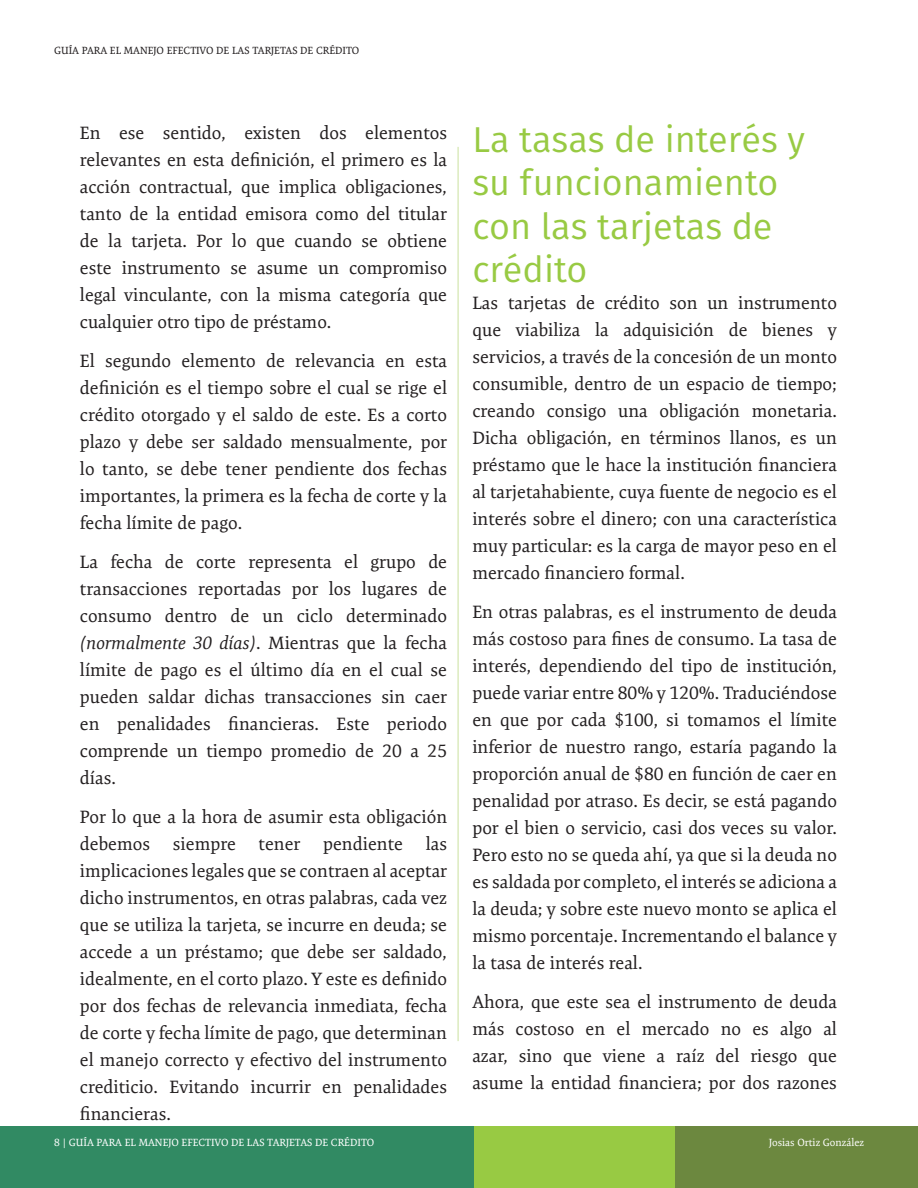
<style>
.page{position:relative;width:918px;height:1188px;background:#fff}
.page>*{position:absolute;margin:0;border:0;box-sizing:border-box;transform-origin:0 0}
.t1{font:36px/43.2px "Fira Sans";color:#98ca43}
.t2{font:18px/27px "Expo Serif Pro";color:#231f20;text-align:justify}
.t3{font:10.5px "Expo Serif Pro";color:#fff}
.t4{font:10.5px "Expo Serif Pro";color:#231f20}
.s1{font-style:italic}
</style>
<div class="page">
<div style="left:431px;top:1127px;width:487px;height:61px;background:#6c883f"></div>
<div style="left:130px;top:1127px;width:545px;height:61px;background:#98ca43"></div>
<div style="left:0;top:1127px;width:473px;height:61px;background:#318a63"></div>
<hr style="left:458px;top:147px;width:1px;height:894px;background:#cae19f">
<p class="t4" style="left:54px;top:44px;width:307px">GUÍA PARA EL MANEJO EFECTIVO DE LAS TARJETAS DE CRÉDITO</p>
<p class="t2" style="left:80px;top:120px;width:369px">En ese sentido, existen dos elementos relevantes en esta definición, el primero es la acción contractual, que implica obligaciones, tanto de la entidad emisora como del titular de la tarjeta. Por lo que cuando se obtiene este instrumento se asume un compromiso legal vinculante, con la misma categoría que cualquier otro tipo de préstamo.</p>
<p class="t2" style="left:80px;top:348px;width:369px">El segundo elemento de relevancia en esta definición es el tiempo sobre el cual se rige el crédito otorgado y el saldo de este. Es a corto plazo y debe ser saldado mensualmente, por lo tanto, se debe tener pendiente dos fechas importantes, la primera es la fecha de corte y la fecha límite de pago.</p>
<p class="t2" style="left:80px;top:549px;width:369px">La fecha de corte representa el grupo de transacciones reportadas por los lugares de consumo dentro de un ciclo determinado <span class="s1">(normalmente 30 días)</span>. Mientras que la fecha límite de pago es el último día en el cual se pueden saldar dichas transacciones sin caer en penalidades financieras. Este periodo comprende un tiempo promedio de 20 a 25 días.</p>
<p class="t2" style="left:80px;top:804px;width:369px">Por lo que a la hora de asumir esta obligación debemos</p>
<p class="t2" style="left:80px;top:831px;width:369px;text-indent:346px">las implicaciones legales que se contraen al aceptar dicho instrumentos, en otras palabras, cada vez que se utiliza la tarjeta, se incurre en deuda; se accede a un préstamo; que debe ser saldado, idealmente, en el corto plazo. Y este es definido por dos fechas de relevancia inmediata, fecha de corte y fecha límite de pago, que determinan el manejo correcto y efectivo del instrumento crediticio. Evitando incurrir en penalidades financieras.</p>
<p class="t2" style="left:173px;top:831px;width:64px">siempre</p>
<p class="t2" style="left:259px;top:831px;width:43px">tener</p>
<p class="t2" style="left:323px;top:831px;width:81px">pendiente</p>
<h1 class="t1" style="left:472px;top:118px;width:334px">La tasas de interés y su funcionamiento con las tarjetas de crédito</h1>
<p class="t2" style="left:472px;top:289px;width:366px">Las tarjetas de crédito son un instrumento que viabiliza la adquisición de bienes y servicios, a través de la concesión de un monto consumible, dentro de un espacio de tiempo; creando consigo una obligación monetaria.<br>Dicha obligación, en términos llanos, es un préstamo que le hace la institución financiera al tarjetahabiente, cuya fuente de negocio es el interés sobre el dinero; con una característica muy particular: es la carga de mayor peso en el mercado financiero formal.</p>
<p class="t2" style="left:472px;top:598px;width:366px">En otras palabras, es el instrumento de deuda más costoso para fines de consumo. La tasa de interés, dependiendo del tipo de institución, puede variar entre 80% y 120%. Traduciéndose en que por cada $100, si tomamos el límite inferior de nuestro rango, estaría pagando la proporción anual de $80 en función de caer en penalidad por atraso. Es decir, se está pagando por el bien o servicio, casi dos veces su valor.<br>Pero esto no se queda ahí, ya que si la deuda no es saldada por completo, el interés se adiciona a la deuda; y sobre este nuevo monto se aplica el mismo porcentaje. Incrementando el balance y la tasa de interés real.</p>
<p class="t2" style="left:472px;top:988px;width:366px">Ahora, que este sea el instrumento de deuda más costoso en el mercado no es algo al azar, sino que viene a raíz del riesgo que asume la entidad financiera; por dos razones</p>
<p class="t3" style="left:54px;top:1136px;width:322px">8 | GUÍA PARA EL MANEJO EFECTIVO DE LAS TARJETAS DE CRÉDITO</p>
<p class="t3" style="left:769px;top:1136px;width:97px">Josias Ortiz González</p>
</div>
